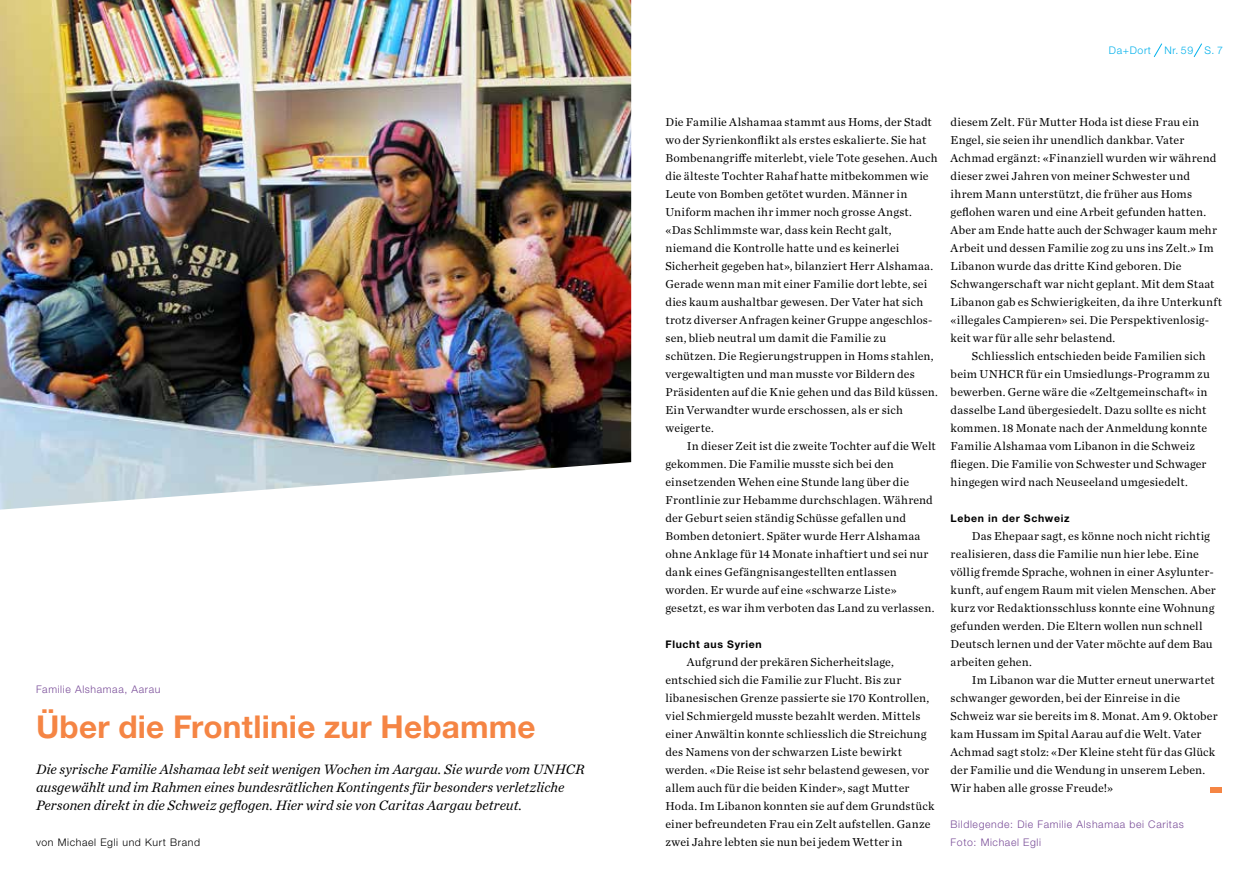
<style>
.page{position:relative;width:1259px;height:893px;background:#fff}
.page>*{position:absolute;margin:0;border:0;box-sizing:border-box;transform-origin:0 0}
.t1{font:700 31.5px "Helvetica Neue LT Std";letter-spacing:.005em;color:#f58544}
.t2{font:italic 14.25px/18px "Chronicle Text G1";color:#000}
.t3{font:12px/18px "Chronicle Text G1";letter-spacing:.015em;color:#000}
.t4{font:300 10.5px/18px "Helvetica Neue LT Std";letter-spacing:.06em;color:#794c98}
.t5{font:700 10.5px "Helvetica Neue LT Std";letter-spacing:.06em;color:#000}
.t6{font:300 10.5px "Helvetica Neue LT Std";letter-spacing:.06em;color:#000}
.t7{font:300 10.5px "Helvetica Neue LT Std";letter-spacing:.06em;color:#00b0eb}
</style>
<div class="page">
<svg style="left:1153px;top:43px;width:9px;height:14px"></svg>
<svg style="left:1193px;top:43px;width:9px;height:14px"></svg>
<div style="left:1210px;top:788px;width:11px;height:5px;background:#f58544"></div>
<img style="left:0;top:0;width:631px;height:510px">
<p class="t4" style="left:36px;top:680px;width:126px">Familie Alshamaa, Aarau</p>
<h1 class="t1" style="left:36px;top:707px;width:501px">Über die Frontlinie zur Hebamme</h1>
<p class="t2" style="left:36px;top:759px;width:550px">Die syrische Familie Alshamaa lebt seit wenigen Wochen im Aargau. Sie wurde vom UNHCR ausgewählt und im Rahmen eines bundesrätlichen Kontingents für besonders verletzliche<br>Personen direkt in die Schweiz geflogen. Hier wird sie von Caritas Aargau betreut.</p>
<p class="t6" style="left:36px;top:836px;width:165px">von Michael Egli und Kurt Brand</p>
<p class="t7" style="left:1109px;top:44px;width:44px">Da+Dort</p>
<p class="t7" style="left:1164px;top:44px;width:60px">Nr. 59 S. 7</p>
<p class="t3" style="left:665px;top:112px;width:274px">Die Familie Alshamaa stammt aus Homs, der Stadt wo der Syrienkonflikt als erstes eskalierte. Sie hat Bombenangriffe miterlebt, viele Tote gesehen. Auch die älteste Tochter Rahaf hatte mitbekommen wie Leute von Bomben getötet wurden. Männer in Uniform machen ihr immer noch grosse Angst. «Das Schlimmste war, dass kein Recht galt, niemand die Kontrolle hatte und es keinerlei Sicherheit gegeben hat», bilanziert Herr Alshamaa.<br>Gerade wenn man mit einer Familie dort lebte, sei dies kaum aushaltbar gewesen. Der Vater hat sich trotz diverser Anfragen keiner Gruppe angeschlos&shy;sen, blieb neutral um damit die Familie zu schützen. Die Regierungstruppen in Homs stahlen, vergewaltigten und man musste vor Bildern des Präsidenten auf die Knie gehen und das Bild küssen.<br>Ein Verwandter wurde erschossen, als er sich weigerte.</p>
<p class="t3" style="left:665px;top:436px;width:272px;text-indent:21px">In dieser Zeit ist die zweite Tochter auf die Welt gekommen. Die Familie musste sich bei den einsetzenden Wehen eine Stunde lang über die Frontlinie zur Hebamme durchschlagen. Während der Geburt seien ständig Schüsse gefallen und Bomben detoniert. Später wurde Herr Alshamaa ohne Anklage für 14 Monate inhaftiert und sei nur dank eines Gefängnisangestellten entlassen worden. Er wurde auf eine «schwarze Liste» gesetzt, es war ihm verboten das Land zu verlassen.</p>
<p class="t5" style="left:665px;top:638px;width:98px">Flucht aus Syrien</p>
<p class="t3" style="left:665px;top:652px;width:270px;text-indent:21px">Aufgrund der prekären Sicherheitslage, entschied sich die Familie zur Flucht. Bis zur libanesischen Grenze passierte sie 170 Kontrollen, viel Schmiergeld musste bezahlt werden. Mittels einer Anwältin konnte schliesslich die Streichung des Namens von der schwarzen Liste bewirkt werden. «Die Reise ist sehr belastend gewesen, vor allem auch für die beiden Kinder», sagt Mutter Hoda. Im Libanon konnten sie auf dem Grundstück einer befreundeten Frau ein Zelt aufstellen. Ganze zwei Jahre lebten sie nun bei jedem Wetter in</p>
<p class="t3" style="left:950px;top:112px;width:273px">diesem Zelt. Für Mutter Hoda ist diese Frau ein Engel, sie seien ihr unendlich dankbar. Vater Achmad ergänzt: «Finanziell wurden wir während dieser zwei Jahren von meiner Schwester und ihrem Mann unterstützt, die früher aus Homs geflohen waren und eine Arbeit gefunden hatten.<br>Aber am Ende hatte auch der Schwager kaum mehr Arbeit und dessen Familie zog zu uns ins Zelt.» Im Libanon wurde das dritte Kind geboren. Die Schwangerschaft war nicht geplant. Mit dem Staat Libanon gab es Schwierigkeiten, da ihre Unterkunft «illegales Campieren» sei. Die Perspektivenlosig&shy;keit war für alle sehr belastend.</p>
<p class="t3" style="left:950px;top:346px;width:261px;text-indent:21px">Schliesslich entschieden beide Familien sich beim UNHCR für ein Umsiedlungs-Programm zu bewerben. Gerne wäre die «Zeltgemeinschaft« in dasselbe Land übergesiedelt. Dazu sollte es nicht kommen. 18 Monate nach der Anmeldung konnte Familie Alshamaa vom Libanon in die Schweiz fliegen. Die Familie von Schwester und Schwager hingegen wird nach Neuseeland umgesiedelt.</p>
<p class="t5" style="left:950px;top:512px;width:120px">Leben in der Schweiz</p>
<p class="t3" style="left:950px;top:526px;width:267px;text-indent:21px">Das Ehepaar sagt, es könne noch nicht richtig realisieren, dass die Familie nun hier lebe. Eine völlig fremde Sprache, wohnen in einer Asylunter&shy;kunft, auf engem Raum mit vielen Menschen. Aber kurz vor Redaktionsschluss konnte eine Wohnung gefunden werden. Die Eltern wollen nun schnell Deutsch lernen und der Vater möchte auf dem Bau arbeiten gehen.</p>
<p class="t3" style="left:950px;top:670px;width:268px;text-indent:21px">Im Libanon war die Mutter erneut unerwartet schwanger geworden, bei der Einreise in die Schweiz war sie bereits im 8. Monat. Am 9. Oktober kam Hussam im Spital Aarau auf die Welt. Vater Achmad sagt stolz: «Der Kleine steht für das Glück der Familie und die Wendung in unserem Leben.<br>Wir haben alle grosse Freude!»</p>
<p class="t4" style="left:950px;top:815px;width:235px">Bildlegende: Die Familie Alshamaa bei Caritas<br>Foto: Michael Egli</p>
</div>
